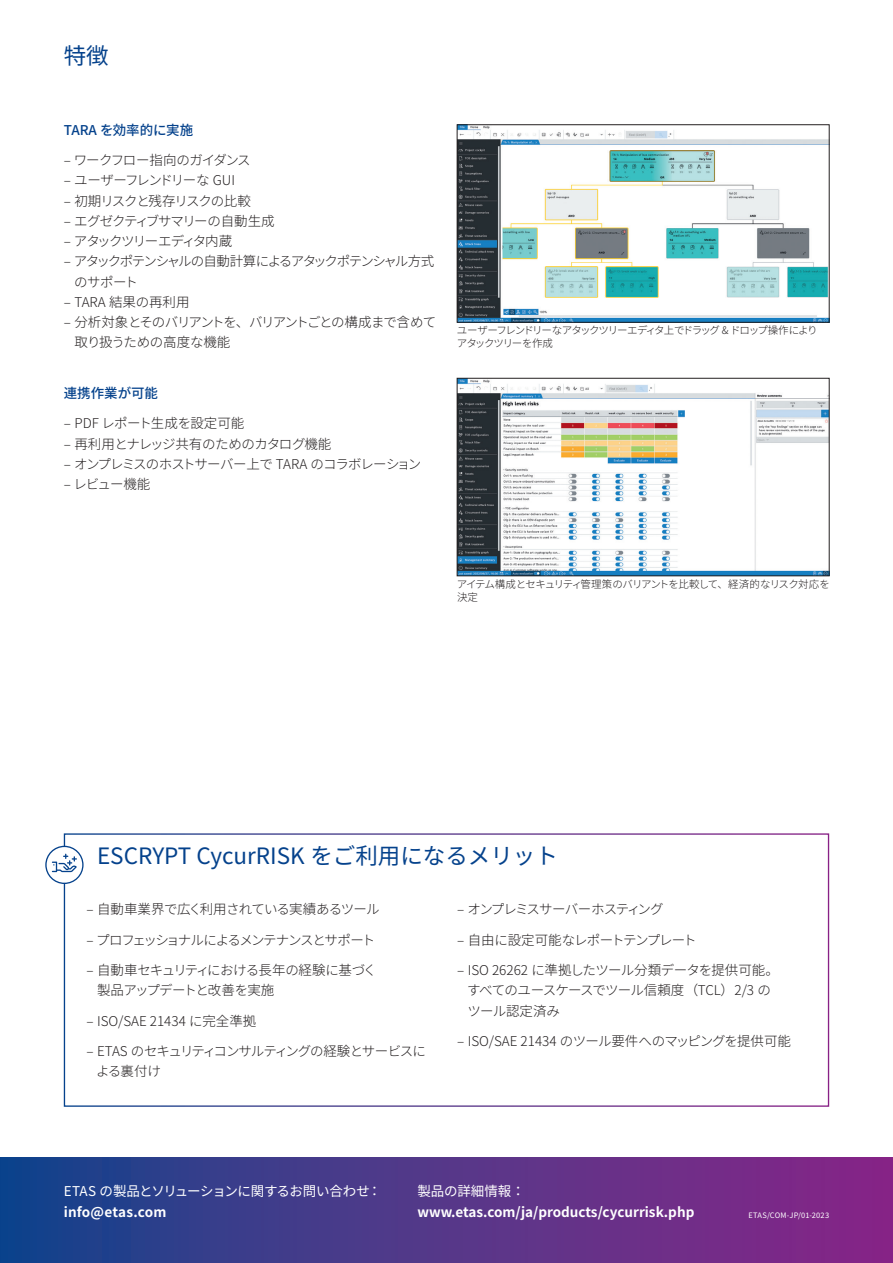
<style>
.page{position:relative;width:893px;height:1263px;background:#fff}
.page>*{position:absolute;margin:0;border:0;box-sizing:border-box;transform-origin:0 0}
.H3_-_Benefits{font:22.5px "Noto Sans JP";color:#05428c}
.t1{font:300 13.5px/20.2px "Noto Sans JP";letter-spacing:-.055em;color:#231f20}
.t2{font:300 13.5px/20.2px "Noto Sans JP";letter-spacing:-.03em;color:#231f20}
.t3{font:300 13.5px "Noto Sans JP";letter-spacing:-.08em;color:#231f20}
.t4{font:300 13.5px "Noto Sans JP";color:#231f20}
.Copy_Regular{font:700 13.5px "Noto Sans JP";color:#fff}
.t5{font:300 13.5px "Noto Sans JP";letter-spacing:-.105em;color:#231f20}
.t6{font:300 13.5px/20.2px "Noto Sans JP";letter-spacing:-.11em;color:#231f20}
.Copy_Regular-2{font:13.5px "Noto Sans JP";letter-spacing:-.02em;color:#fff}
.t7{font:500 13.5px "Noto Sans JP";color:#05428c}
.t8{font:300 13.5px "Noto Sans JP";letter-spacing:-.005em;color:#231f20}
.Copy_Regular-3{font:13.5px "Noto Sans JP";color:#fff}
.Copy_Light{font:300 10.5px/12.8px "Noto Sans JP";letter-spacing:-.115em;color:#231f20}
.Copy_Light-2{font:300 10.5px/12.8px "Noto Sans JP";letter-spacing:-.065em;color:#231f20}
.t9{font:7.5px "Noto Sans JP";letter-spacing:.02em;color:#fff}
</style>
<div class="page">
<div style="left:0;top:1157px;width:893px;height:106px;background:linear-gradient(to right,#17458c,#8d2687)"></div>
<svg style="left:45px;top:846px;width:39px;height:38px"></svg>
<img style="left:459px;top:127px;width:368px;height:193px">
<div style="left:457px;top:125px;width:372px;height:197px;border:1px solid #231f20"></div>
<img style="left:459px;top:380px;width:368px;height:194px">
<div style="left:457px;top:378px;width:372px;height:198px;border:1px solid #231f20"></div>
<h3 class="H3_-_Benefits" style="left:64px;top:43px;width:46px">特徴</h3>
<h5 class="t7" style="left:64px;top:122px;width:131px">TARA を効率的に実施</h5>
<p class="t3" style="left:64px;top:152px;width:188px">– ワークフロー指向のガイダンス</p>
<p class="t3" style="left:64px;top:173px;width:173px">– ユーザーフレンドリーな GUI</p>
<p class="t3" style="left:64px;top:193px;width:189px">– 初期リスクと残存リスクの比較</p>
<p class="t1" style="left:64px;top:211px;width:212px">– エグゼクティブサマリーの自動生成</p>
<p class="t5" style="left:64px;top:233px;width:170px">– アタックツリーエディタ内蔵</p>
<p class="t6" style="left:74px;top:251px;width:362px;text-indent:-10px">– アタックポテンシャルの自動計算によるアタックポテンシャル方式のサポート</p>
<p class="t4" style="left:64px;top:294px;width:127px">– TARA 結果の再利用</p>
<p class="t1" style="left:74px;top:312px;width:363px;text-indent:-11px">– 分析対象とそのバリアントを、バリアントごとの構成まで含めて取り扱うための高度な機能</p>
<h5 class="t7" style="left:64px;top:385px;width:96px">連携作業が可能</h5>
<p class="t8" style="left:64px;top:416px;width:182px">– PDF レポート生成を設定可能</p>
<p class="t2" style="left:64px;top:434px;width:269px">– 再利用とナレッジ共有のためのカタログ機能</p>
<p class="t1" style="left:64px;top:454px;width:359px">– オンプレミスのホストサーバー上で TARA のコラボレーション</p>
<p class="t1" style="left:64px;top:474px;width:88px">– レビュー機能</p>
<p class="Copy_Light" style="left:457px;top:324px;width:362px">ユーザーフレンドリーなアタックツリーエディタ上でドラッグ &amp; ドロップ操作によりアタックツリーを作成</p>
<p class="Copy_Light-2" style="left:457px;top:578px;width:375px">アイテム構成とセキュリティ管理策のバリアントを比較して、経済的なリスク対応を決定</p>
<p class="H3_-_Benefits" style="left:97px;top:843px;width:462px">ESCRYPT CycurRISK をご利用になるメリット</p>
<p class="t1" style="left:86px;top:899px;width:295px">– 自動車業界で広く利用されている実績あるツール</p>
<p class="t5" style="left:86px;top:932px;width:290px">– プロフェッショナルによるメンテナンスとサポート</p>
<p class="t1" style="left:97px;top:960px;width:281px;text-indent:-11px">– 自動車セキュリティにおける長年の経験に基づく製品アップデートと改善を実施</p>
<p class="t4" style="left:86px;top:1013px;width:171px">– ISO/SAE 21434 に完全準拠</p>
<p class="t1" style="left:96px;top:1041px;width:331px;text-indent:-10px">– ETAS のセキュリティコンサルティングの経験とサービスによる裏付け</p>
<p class="t3" style="left:457px;top:902px;width:208px">– オンプレミスサーバーホスティング</p>
<p class="t1" style="left:457px;top:930px;width:241px">– 自由に設定可能なレポートテンプレート</p>
<p class="t2" style="left:467px;top:960px;width:313px;text-indent:-10px">– ISO 26262 に準拠したツール分類データを提供可能。すべてのユースケースでツール信頼度（TCL）2/3 のツール認定済み</p>
<p class="t4" style="left:457px;top:1033px;width:335px">– ISO/SAE 21434 のツール要件へのマッピングを提供可能</p>
<p class="Copy_Regular-2" style="left:64px;top:1184px;width:319px">ETAS の製品とソリューションに関するお問い合わせ：</p>
<p class="Copy_Regular" style="left:64px;top:1204px;width:104px">info@etas.com</p>
<p class="Copy_Regular-3" style="left:417px;top:1184px;width:109px">製品の詳細情報：</p>
<p class="Copy_Regular" style="left:417px;top:1204px;width:278px">www.etas.com/ja/products/cycurrisk.php</p>
<p class="t9" style="left:749px;top:1211px;width:82px">ETAS/COM-JP/01-2023</p>
</div>
